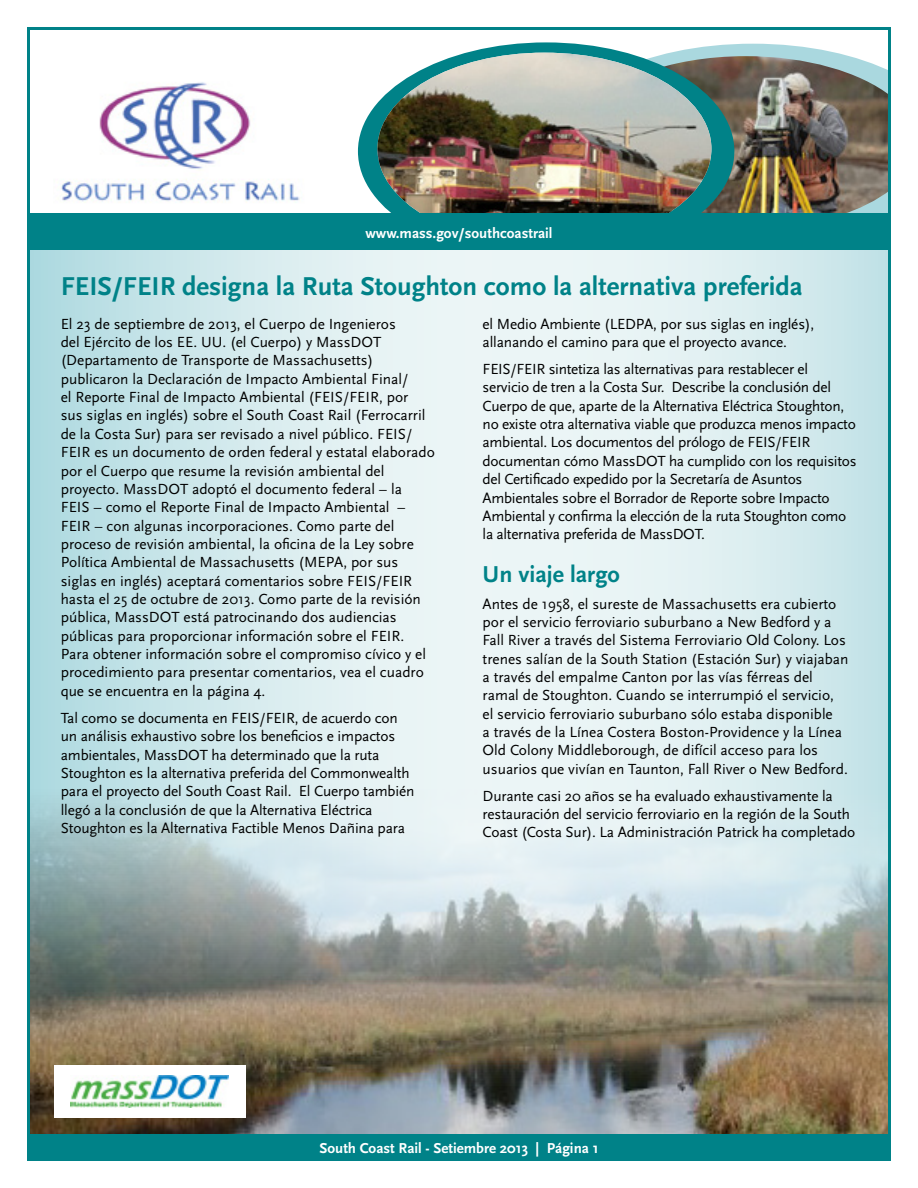
<style>
.page{position:relative;width:918px;height:1188px;background:#fff}
.page>*{position:absolute;margin:0;border:0;box-sizing:border-box;transform-origin:0 0}
.Headline18{font:700 27px "Scala Sans";color:#008288}
.Head16{font:700 24px "Scala Sans";color:#008288}
.Body{font:15.3px/18.3px "Scala Sans";color:#000}
.Body-2{font:15.3px/18.3px "Scala Sans";letter-spacing:-.02em;color:#000}
.t1{font:700 15px "Scala Sans";color:#fff}
</style>
<div class="page">
<svg style="left:31px;top:250px;width:856px;height:469px;background:#d8ecef"></svg>
<img style="left:30px;top:719px;width:858px;height:415px">
<svg style="left:734px;top:44px;width:114px;height:12px"></svg>
<img style="left:734px;top:56px;width:153px;height:156px">
<svg style="left:358px;top:42px;width:376px;height:170px"></svg>
<img style="left:377px;top:53px;width:334px;height:159px">
<div style="left:27px;top:27px;width:864px;height:189px;border:3px solid #008288"></div>
<img style="left:61px;top:82px;width:239px;height:121px">
<div style="left:27px;top:216px;width:864px;height:34px;background:#008288"></div>
<div style="left:27px;top:1134px;width:864px;height:27px;background:#008288"></div>
<div style="left:54px;top:1065px;width:191px;height:53px;background:#fff"></div>
<img style="left:70px;top:1076px;width:159px;height:32px">
<p class="t1" style="left:365px;top:225px;width:189px">www.mass.gov/southcoastrail</p>
<p class="Headline18" style="left:61px;top:272px;width:744px">FEIS/FEIR designa la Ruta Stoughton como la alternativa preferida</p>
<p class="Body" style="left:61px;top:315px;width:376px">El 23 de septiembre de 2013, el Cuerpo de Ingenieros<br>del Ejército de los EE. UU. (el Cuerpo) y MassDOT (Departamento de Transporte de Massachusetts) publicaron la Declaración de Impacto Ambiental Final/<br>el Reporte Final de Impacto Ambiental (FEIS/FEIR, por<br>sus siglas en inglés) sobre el South Coast Rail (Ferrocarril de la Costa Sur) para ser revisado a nivel público. FEIS/ FEIR es un documento de orden federal y estatal elaborado por el Cuerpo que resume la revisión ambiental del proyecto. MassDOT adoptó el documento federal – la<br>FEIS – como el Reporte Final de Impacto Ambiental – FEIR – con algunas incorporaciones. Como parte del proceso de revisión ambiental, la oficina de la Ley sobre Política Ambiental de Massachusetts (MEPA, por sus siglas en inglés) aceptará comentarios sobre FEIS/FEIR hasta el 25 de octubre de 2013. Como parte de la revisión pública, MassDOT está patrocinando dos audiencias públicas para proporcionar información sobre el FEIR.<br>Para obtener información sobre el compromiso cívico y el procedimiento para presentar comentarios, vea el cuadro que se encuentra en la página 4.</p>
<p class="Body" style="left:61px;top:709px;width:355px">Tal como se documenta en FEIS/FEIR, de acuerdo con un análisis exhaustivo sobre los beneficios e impactos ambientales, MassDOT ha determinado que la ruta Stoughton es la alternativa preferida del Commonwealth para el proyecto del South Coast Rail. El Cuerpo también llegó a la conclusión de que la Alternativa Eléctrica Stoughton es la Alternativa Factible Menos Dañina para</p>
<p class="Body" style="left:483px;top:315px;width:333px">el Medio Ambiente (LEDPA, por sus siglas en inglés), allanando el camino para que el proyecto avance.</p>
<p class="Body-2" style="left:483px;top:360px;width:376px">FEIS/FEIR sintetiza las alternativas para restablecer el servicio de tren a la Costa Sur. Describe la conclusión del Cuerpo de que, aparte de la Alternativa Eléctrica Stoughton, no existe otra alternativa viable que produzca menos impacto ambiental. Los documentos del prólogo de FEIS/FEIR documentan cómo MassDOT ha cumplido con los requisitos del Certificado expedido por la Secretaría de Asuntos Ambientales sobre el Borrador de Reporte sobre Impacto Ambiental y confirma la elección de la ruta Stoughton como la alternativa preferida de MassDOT.</p>
<p class="Head16" style="left:483px;top:561px;width:139px">Un viaje largo</p>
<p class="Body" style="left:483px;top:595px;width:367px">Antes de 1958, el sureste de Massachusetts era cubierto por el servicio ferroviario suburbano a New Bedford y a Fall River a través del Sistema Ferroviario Old Colony. Los trenes salían de la South Station (Estación Sur) y viajaban a través del empalme Canton por las vías férreas del ramal de Stoughton. Cuando se interrumpió el servicio, el servicio ferroviario suburbano sólo estaba disponible<br>a través de la Línea Costera Boston-Providence y la Línea Old Colony Middleborough, de difícil acceso para los usuarios que vivían en Taunton, Fall River o New Bedford.</p>
<p class="Body" style="left:483px;top:787px;width:374px">Durante casi 20 años se ha evaluado exhaustivamente la restauración del servicio ferroviario en la región de la South<br>Coast (Costa Sur). La Administración Patrick ha completado</p>
<p class="t1" style="left:319px;top:1140px;width:281px">South Coast Rail - Setiembre 2013 | Página 1</p>
</div>
